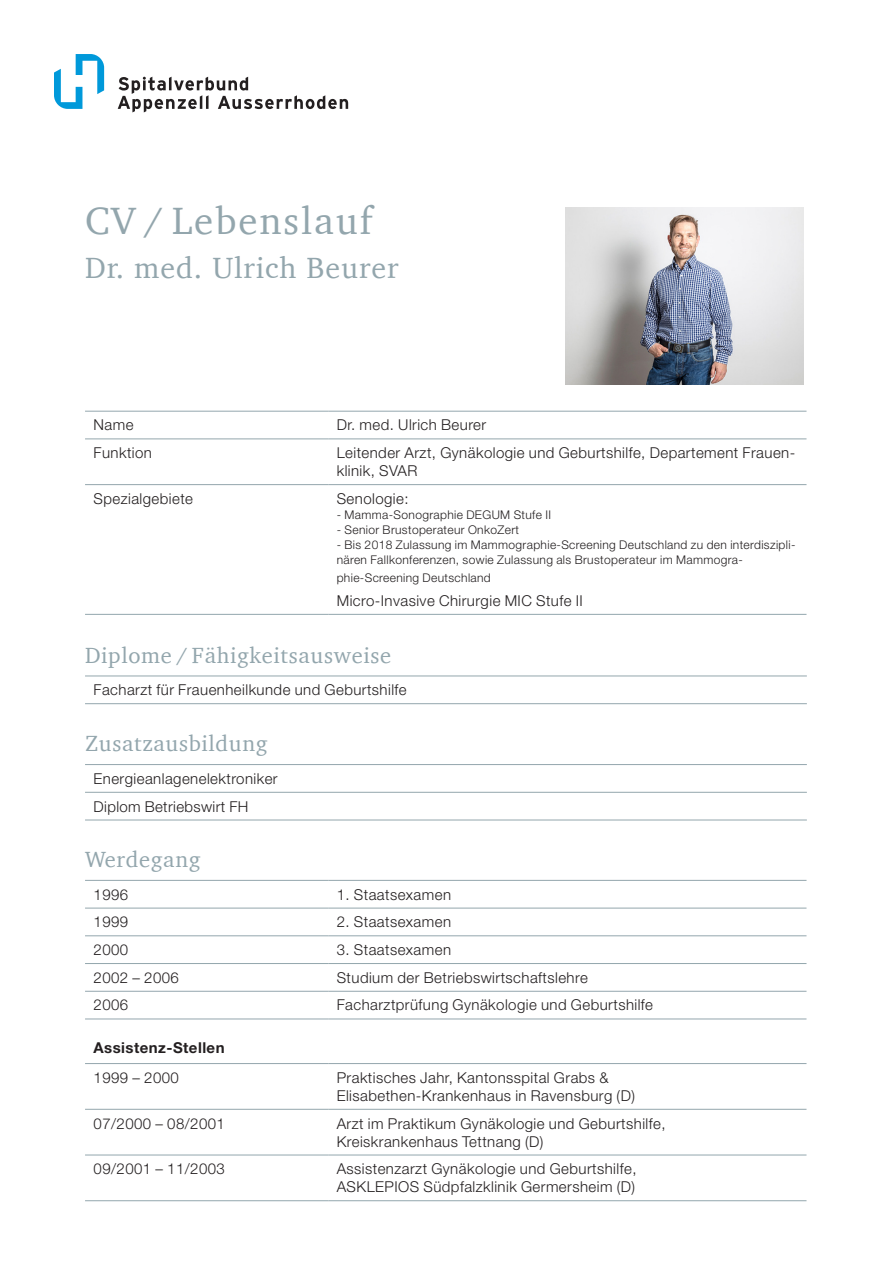
<style>
.page{position:relative;width:893px;height:1263px;background:#fff}
.page>*{position:absolute;margin:0;border:0;box-sizing:border-box;transform-origin:0 0}
.titel_Cover{font:39px "Charter";letter-spacing:.05em;color:#93a6ad}
.titel_Cover-2{font:30px "Charter";letter-spacing:.03em;color:#93a6ad}
.titel_graublau{font:22.5px "Charter";letter-spacing:.03em;color:#93a6ad}
.lauftext{font:300 15px/18px "Helvetica Neue LT Std";letter-spacing:.03em;color:#231f20}
.lauftext-2{font:700 15px "Helvetica Neue LT Std";letter-spacing:.03em;color:#231f20}
.lauftext-3{font:300 12px/15px "Helvetica Neue LT Std";letter-spacing:.03em;color:#231f20}
</style>
<div class="page">
<svg style="left:54px;top:54px;width:50px;height:55px"></svg>
<svg style="left:118px;top:77px;width:230px;height:35px"></svg>
<hr style="left:85px;top:411px;width:243px;height:1px;background:#93a6ad">
<hr style="left:328px;top:411px;width:478px;height:1px;background:#93a6ad">
<hr style="left:85px;top:439px;width:243px;height:1px;background:#93a6ad">
<hr style="left:328px;top:439px;width:478px;height:1px;background:#93a6ad">
<hr style="left:85px;top:484px;width:243px;height:1px;background:#93a6ad">
<hr style="left:328px;top:484px;width:478px;height:1px;background:#93a6ad">
<hr style="left:85px;top:614px;width:243px;height:1px;background:#93a6ad">
<hr style="left:328px;top:614px;width:478px;height:1px;background:#93a6ad">
<hr style="left:85px;top:676px;width:722px;height:1px;background:#93a6ad">
<hr style="left:85px;top:703px;width:722px;height:1px;background:#93a6ad">
<hr style="left:85px;top:908px;width:243px;height:1px;background:#93a6ad">
<hr style="left:328px;top:908px;width:478px;height:1px;background:#93a6ad">
<hr style="left:85px;top:935px;width:243px;height:1px;background:#93a6ad">
<hr style="left:328px;top:935px;width:478px;height:1px;background:#93a6ad">
<hr style="left:85px;top:963px;width:243px;height:1px;background:#93a6ad">
<hr style="left:328px;top:963px;width:478px;height:1px;background:#93a6ad">
<hr style="left:85px;top:991px;width:243px;height:1px;background:#93a6ad">
<hr style="left:328px;top:991px;width:478px;height:1px;background:#93a6ad">
<hr style="left:85px;top:1019px;width:243px;height:1px;background:#93a6ad">
<hr style="left:328px;top:1019px;width:478px;height:1px;background:#93a6ad">
<hr style="left:85px;top:1063px;width:243px;height:1px;background:#93a6ad">
<hr style="left:328px;top:1063px;width:478px;height:1px;background:#93a6ad">
<hr style="left:85px;top:1109px;width:243px;height:1px;background:#93a6ad">
<hr style="left:328px;top:1109px;width:478px;height:1px;background:#93a6ad">
<hr style="left:85px;top:1155px;width:243px;height:1px;background:#93a6ad">
<hr style="left:328px;top:1155px;width:478px;height:1px;background:#93a6ad">
<hr style="left:85px;top:1200px;width:243px;height:1px;background:#93a6ad">
<hr style="left:328px;top:1200px;width:478px;height:1px;background:#93a6ad">
<hr style="left:85px;top:880px;width:243px;height:1px;background:#93a6ad">
<hr style="left:328px;top:880px;width:478px;height:1px;background:#93a6ad">
<img style="left:566px;top:208px;width:238px;height:176px">
<hr style="left:85px;top:764px;width:722px;height:1px;background:#93a6ad">
<hr style="left:85px;top:792px;width:722px;height:1px;background:#93a6ad">
<hr style="left:85px;top:820px;width:722px;height:1px;background:#93a6ad">
<p class="titel_Cover" style="left:85px;top:187px;width:289px">CV / Lebenslauf</p>
<p class="titel_Cover-2" style="left:85px;top:241px;width:315px">Dr. med. Ulrich Beurer</p>
<p class="lauftext" style="left:94px;top:416px;width:41px">Name</p>
<p class="lauftext" style="left:337px;top:416px;width:151px">Dr. med. Ulrich Beurer</p>
<p class="lauftext" style="left:94px;top:443px;width:60px">Funktion</p>
<p class="lauftext" style="left:337px;top:443px;width:460px">Leitender Arzt, Gynäkologie und Geburtshilfe, Departement Frauen&shy;klinik, SVAR</p>
<p class="lauftext" style="left:94px;top:489px;width:101px">Spezialgebiete</p>
<p class="lauftext" style="left:337px;top:489px;width:73px">Senologie:</p>
<p class="lauftext-3" style="left:337px;top:507px;width:216px">- Mamma-Sonographie DEGUM Stufe II</p>
<p class="lauftext-3" style="left:337px;top:522px;width:184px">- Senior Brustoperateur OnkoZert</p>
<p class="lauftext-3" style="left:337px;top:537px;width:460px">- Bis 2018 Zulassung im Mammographie-Screening Deutschland zu den interdiszipli&shy;nären Fallkonferenzen, sowie Zulassung als Brustoperateur im Mammogra-</p>
<p class="lauftext-3" style="left:337px;top:570px;width:156px">phie-Screening Deutschland</p>
<p class="lauftext" style="left:337px;top:591px;width:248px">Micro-Invasive Chirurgie MIC Stufe II</p>
<p class="titel_graublau" style="left:85px;top:636px;width:308px">Diplome / Fähigkeitsausweise</p>
<p class="lauftext" style="left:94px;top:680px;width:315px">Facharzt für Frauenheilkunde und Geburtshilfe</p>
<p class="titel_graublau" style="left:85px;top:724px;width:184px">Zusatzausbildung</p>
<p class="lauftext" style="left:94px;top:769px;width:186px">Energieanlagenelektroniker</p>
<p class="lauftext" style="left:94px;top:797px;width:156px">Diplom Betriebswirt FH</p>
<p class="titel_graublau" style="left:85px;top:840px;width:117px">Werdegang</p>
<p class="lauftext" style="left:94px;top:885px;width:36px">1996</p>
<p class="lauftext" style="left:337px;top:885px;width:116px">1. Staatsexamen</p>
<p class="lauftext" style="left:94px;top:913px;width:36px">1999</p>
<p class="lauftext" style="left:337px;top:913px;width:116px">2. Staatsexamen</p>
<p class="lauftext" style="left:94px;top:940px;width:36px">2000</p>
<p class="lauftext" style="left:337px;top:940px;width:116px">3. Staatsexamen</p>
<p class="lauftext" style="left:94px;top:968px;width:87px">2002 – 2006</p>
<p class="lauftext" style="left:337px;top:968px;width:253px">Studium der Betriebswirtschaftslehre</p>
<p class="lauftext" style="left:94px;top:996px;width:36px">2006</p>
<p class="lauftext" style="left:337px;top:996px;width:318px">Facharztprüfung Gynäkologie und Geburtshilfe</p>
<p class="lauftext-2" style="left:94px;top:1038px;width:133px">Assistenz-Stellen</p>
<p class="lauftext" style="left:94px;top:1068px;width:87px">1999 – 2000</p>
<p class="lauftext" style="left:337px;top:1068px;width:300px">Praktisches Jahr, Kantonsspital Grabs &amp;<br>Elisabethen-Krankenhaus in Ravensburg (D)</p>
<p class="lauftext" style="left:94px;top:1114px;width:133px">07/2000 – 08/2001</p>
<p class="lauftext" style="left:337px;top:1114px;width:330px">Arzt im Praktikum Gynäkologie und Geburtshilfe,<br>Kreiskrankenhaus Tettnang (D)</p>
<p class="lauftext" style="left:94px;top:1159px;width:133px">09/2001 – 11/2003</p>
<p class="lauftext" style="left:337px;top:1159px;width:301px">Assistenzarzt Gynäkologie und Geburtshilfe,<br>ASKLEPIOS Südpfalzklinik Germersheim (D)</p>
</div>
